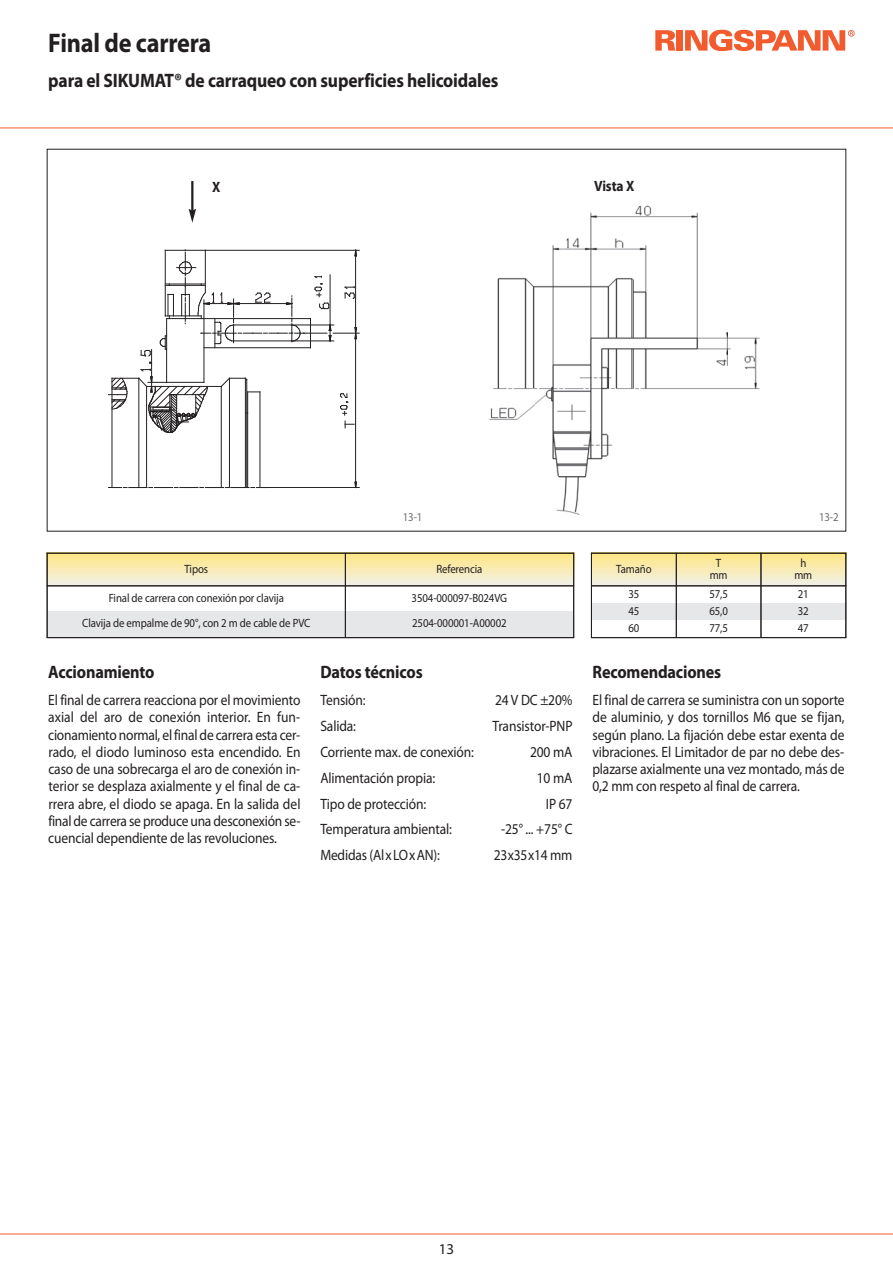
<style>
.page{position:relative;width:893px;height:1263px;background:#fff}
.page>*{position:absolute;margin:0;border:0;box-sizing:border-box;transform-origin:0 0}
.t1{font:700 27px "Myriad Pro";letter-spacing:-.01em;color:#231f20;scale:.9 1}
.t2{font:700 19.5px "Myriad Pro";letter-spacing:-.01em;color:#231f20;scale:.9 1}
.t3{font:700 18px "Myriad Pro";letter-spacing:-.01em;color:#231f20;scale:.9 1}
.t4{font:15px/17.2px "Myriad Pro";letter-spacing:-.01em;color:#231f20;text-align:justify;scale:.9 1}
.t5{font:700 15px "Myriad Pro";letter-spacing:-.01em;color:#231f20;scale:.9 1}
.t6{font:15px "Myriad Pro";letter-spacing:-.01em;color:#231f20}
.t7{font:12px/25.5px "Myriad Pro";letter-spacing:-.01em;color:#231f20;text-align:center;scale:.9 1}
.t8{font:12px "Myriad Pro";color:#6c6d70;scale:.9 1}
</style>
<div class="page">
<hr style="left:0;top:128px;width:893px;height:1px;background:#f15b2e">
<hr style="left:0;top:1233px;width:893px;height:1px;background:#f15b2e">
<svg style="left:108px;top:487px;width:161px;height:1px"></svg>
<hr style="left:112px;top:378px;width:1px;height:109px;background:#231f20">
<hr style="left:138px;top:378px;width:1px;height:109px;background:#231f20">
<hr style="left:246px;top:380px;width:1px;height:107px;background:#231f20">
<hr style="left:229px;top:378px;width:1px;height:109px;background:#231f20">
<hr style="left:245px;top:378px;width:1px;height:109px;background:#231f20">
<hr style="left:221px;top:386px;width:1px;height:101px;background:#231f20">
<hr style="left:146px;top:386px;width:1px;height:101px;background:#231f20">
<hr style="left:247px;top:392px;width:1px;height:95px;background:#231f20">
<hr style="left:259px;top:392px;width:1px;height:95px;background:#231f20">
<hr style="left:355px;top:333px;width:1px;height:154px;background:#231f20">
<hr style="left:269px;top:487px;width:90px;height:1px;background:#231f20">
<svg style="left:108px;top:250px;width:251px;height:183px"></svg>
<img style="left:489px;top:205px;width:271px;height:310px">
<hr style="left:191px;top:181px;width:2px;height:30px;background:#231f20">
<svg style="left:189px;top:209px;width:7px;height:14px"></svg>
<div style="left:47px;top:553px;width:527px;height:32px;background:linear-gradient(to bottom,#ffe783,#f2efe4)"></div>
<div style="left:591px;top:553px;width:255px;height:32px;background:linear-gradient(to bottom,#fee682,#f2efe3)"></div>
<div style="left:47px;top:612px;width:298px;height:26px;background:#e6e7e9"></div>
<div style="left:345px;top:612px;width:229px;height:26px;background:#e6e7e9"></div>
<div style="left:591px;top:603px;width:85px;height:17px;background:#e6e7e9"></div>
<div style="left:676px;top:603px;width:85px;height:17px;background:#e6e7e9"></div>
<div style="left:761px;top:603px;width:85px;height:17px;background:#e6e7e9"></div>
<svg style="left:675px;top:30px;width:2px;height:21px"></svg>
<svg style="left:655px;top:30px;width:20px;height:21px"></svg>
<div style="left:677px;top:30px;width:6px;height:21px;background:#f15b2e"></div>
<svg style="left:685px;top:30px;width:170px;height:21px"></svg>
<hr style="left:47px;top:553px;width:1px;height:85px;background:#231f20">
<hr style="left:345px;top:553px;width:1px;height:85px;background:#231f20">
<hr style="left:573px;top:553px;width:1px;height:85px;background:#231f20">
<hr style="left:47px;top:553px;width:527px;height:1px;background:#231f20">
<hr style="left:47px;top:585px;width:527px;height:1px;background:#231f20">
<hr style="left:47px;top:637px;width:527px;height:1px;background:#231f20">
<hr style="left:591px;top:553px;width:1px;height:85px;background:#231f20">
<hr style="left:676px;top:553px;width:1px;height:85px;background:#231f20">
<hr style="left:761px;top:553px;width:1px;height:85px;background:#231f20">
<hr style="left:845px;top:553px;width:1px;height:85px;background:#231f20">
<hr style="left:591px;top:553px;width:255px;height:1px;background:#231f20">
<hr style="left:591px;top:585px;width:255px;height:1px;background:#231f20">
<hr style="left:591px;top:637px;width:255px;height:1px;background:#231f20">
<p class="t1" style="left:48px;top:32px;width:183px">Final de carrera</p>
<p class="t2" style="left:48px;top:73px;width:502px">para el SIKUMAT® de carraqueo con superficies helicoidales</p>
<p class="t5" style="left:212px;top:181px;width:11px">X</p>
<p class="t5" style="left:594px;top:181px;width:46px">Vista X</p>
<p class="t8" style="left:403px;top:512px;width:23px">13-1</p>
<p class="t8" style="left:819px;top:512px;width:23px">13-2</p>
<p class="t7" style="left:185px;top:557px;width:28px">Tipos</p>
<p class="t7" style="left:436px;top:557px;width:53px">Referencia</p>
<p class="t7" style="left:82px;top:586px;width:255px">Final de carrera con conexión por clavija<br>Clavija de empalme de 90°, con 2 m de cable de PVC</p>
<p class="t7" style="left:412px;top:586px;width:108px;text-align:left">3504-000097-B024VG<br>2504-000001-A00002</p>
<p class="t3" style="left:48px;top:665px;width:120px">Accionamiento</p>
<p class="t4" style="left:48px;top:692px;width:282px">El final de carrera reacciona por el movimiento axial del aro de conexión interior. En fun&shy;cionamiento normal, el final de carrera esta cer&shy;rado, el diodo luminoso esta encendido. En caso de una sobrecarga el aro de conexión in&shy;terior se desplaza axialmente y el final de ca - rrera abre, el diodo se apaga. En la salida del final de carrera se produce una desconexión se&shy;cuencial dependiente de las revoluciones.</p>
<p class="t3" style="left:320px;top:665px;width:115px">Datos técnicos</p>
<p class="t4" style="left:320px;top:692px;width:52px">Tensión:</p>
<p class="t4" style="left:495px;top:692px;width:88px">24 V DC ±20%</p>
<p class="t4" style="left:320px;top:718px;width:41px">Salida:</p>
<p class="t4" style="left:492px;top:718px;width:90px">Transistor-PNP</p>
<p class="t4" style="left:320px;top:744px;width:172px">Corriente max. de conexión:</p>
<p class="t4" style="left:530px;top:744px;width:49px">200 mA</p>
<p class="t4" style="left:320px;top:770px;width:129px">Alimentación propia:</p>
<p class="t4" style="left:537px;top:770px;width:41px">10 mA</p>
<p class="t4" style="left:320px;top:796px;width:119px">Tipo de protección:</p>
<p class="t4" style="left:546px;top:796px;width:31px">IP 67</p>
<p class="t4" style="left:320px;top:822px;width:148px">Temperatura ambiental:</p>
<p class="t4" style="left:501px;top:822px;width:81px">-25° ... +75° C</p>
<p class="t4" style="left:320px;top:848px;width:134px">Medidas (Al x LO x AN):</p>
<p class="t4" style="left:494px;top:848px;width:89px">23x35x14 mm</p>
<p class="t7" style="left:616px;top:557px;width:41px">Tamaño</p>
<p class="t7" style="left:710px;top:557px;width:21px;line-height:12px">T mm</p>
<p class="t7" style="left:794px;top:557px;width:21px;line-height:12px">h mm</p>
<p class="t7" style="left:628px;top:582px;width:14px">35</p>
<p class="t7" style="left:709px;top:582px;width:22px">57,5</p>
<p class="t7" style="left:798px;top:582px;width:14px">21</p>
<p class="t7" style="left:628px;top:599px;width:14px">45</p>
<p class="t7" style="left:709px;top:599px;width:22px">65,0</p>
<p class="t7" style="left:798px;top:599px;width:14px">32</p>
<p class="t7" style="left:628px;top:616px;width:14px">60</p>
<p class="t7" style="left:709px;top:616px;width:22px">77,5</p>
<p class="t7" style="left:798px;top:616px;width:14px">47</p>
<p class="t3" style="left:593px;top:665px;width:145px">Recomendaciones</p>
<p class="t4" style="left:592px;top:692px;width:282px">El final de carrera se suministra con un soporte de aluminio, y dos tornillos M6 que se fijan, según plano. La fijación debe estar exenta de vibraciones. El Limitador de par no debe des - plazarse axialmente una vez mon tado, más de 0,2 mm con respeto al final de carrera.</p>
<p class="t6" style="left:439px;top:1244px;width:17px">13</p>
</div>
